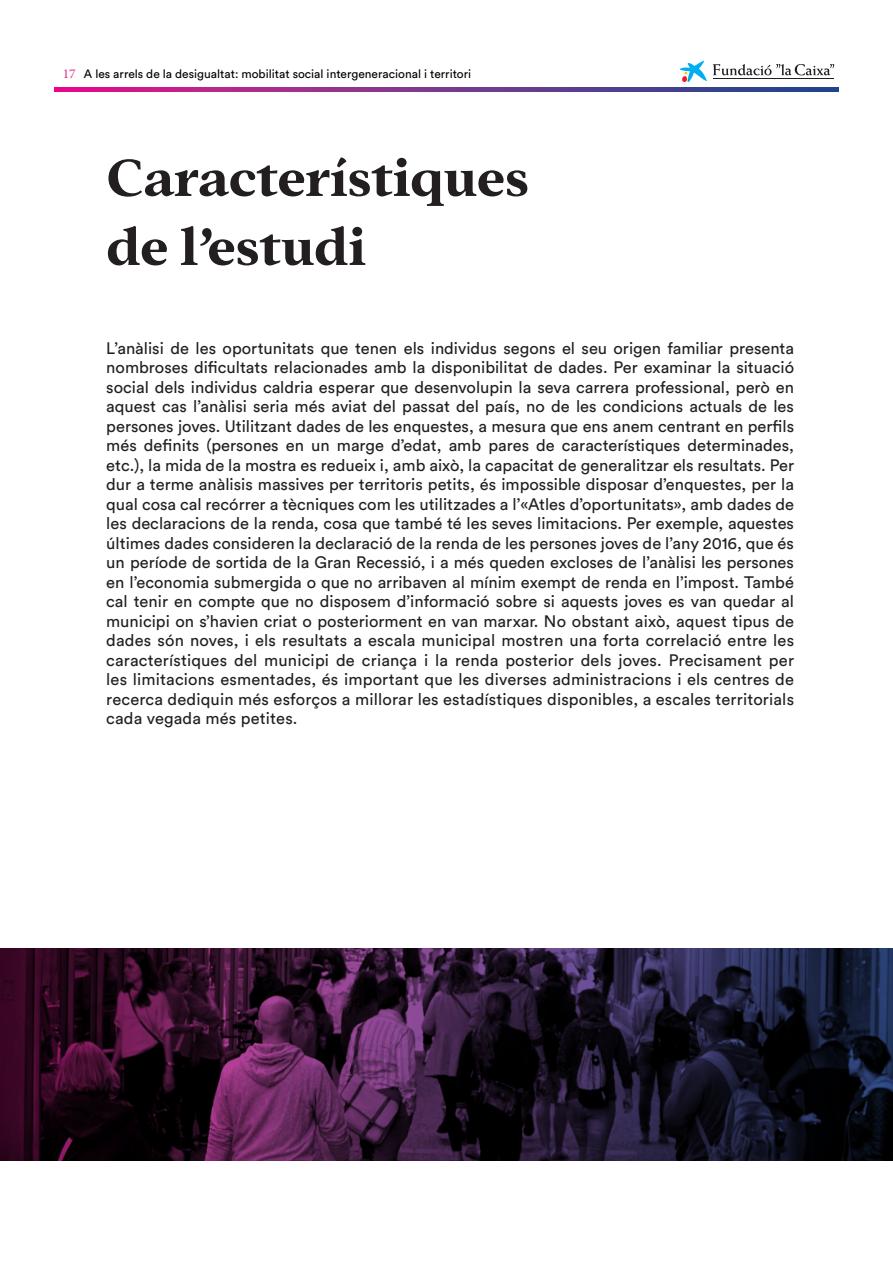
<style>
.page{position:relative;width:893px;height:1263px;background:#fff}
.page>*{position:absolute;margin:0;border:0;box-sizing:border-box;transform-origin:0 0}
.t1{font:700 57px/69px "Addington CF";letter-spacing:-.01em;color:#231f20}
.t2{font:16.5px/19.5px "Circular Std";letter-spacing:.01em;color:#231f20;text-align:justify}
.t3{font:12px "Circular Std";color:#000001}
.s1{font-family:"Minion Pro";font-size:13.5px;color:#e82a89}
</style>
<div class="page">
<svg style="left:54px;top:87px;width:785px;height:5px;background:#7c338c"></svg>
<svg style="left:680px;top:61px;width:27px;height:21px"></svg>
<hr style="left:713px;top:78px;width:121px;height:1px;background:#231f20">
<hr style="left:713px;top:79px;width:121px;height:1px;background:#231f20">
<svg style="left:713px;top:64px;width:121px;height:11px"></svg>
<svg style="left:0;top:948px;width:893px;height:213px;background:#27132a"></svg>
<p class="t3" style="left:63px;top:66px;width:410px"><span class="s1">17</span> A les arrels de la desigualtat: mobilitat social intergeneracional i territori</p>
<p class="t1" style="left:106px;top:146px;width:424px">Característiques de l’estudi</p>
<p class="t2" style="left:106px;top:338px;width:689px">L’anàlisi de les oportunitats que tenen els individus segons el seu origen familiar presenta nombroses dificultats relacionades amb la disponibilitat de dades. Per examinar la situació social dels individus caldria esperar que desenvolupin la seva carrera professional, però en aquest cas l’anàlisi seria més aviat del passat del país, no de les condicions actuals de les persones joves. Utilitzant dades de les enquestes, a mesura que ens anem centrant en perfils més definits (persones en un marge d’edat, amb pares de característiques determinades, etc.), la mida de la mostra es redueix i, amb això, la capacitat de generalitzar els resultats. Per dur a terme anàlisis massives per territoris petits, és impossible disposar d’enquestes, per la qual cosa cal recórrer a tècniques com les utilitzades a l’«Atles d’oportunitats», amb dades de les declaracions de la renda, cosa que també té les seves limitacions. Per exemple, aquestes últimes dades consideren la declaració de la renda de les persones joves de l’any 2016, que és un període de sortida de la Gran Recessió, i a més queden excloses de l’anàlisi les persones en l’economia submergida o que no arribaven al mínim exempt de renda en l’impost. També cal tenir en compte que no disposem d’informació sobre si aquests joves es van quedar al municipi on s’havien criat o posteriorment en van marxar. No obstant això, aquest tipus de dades són noves, i els resultats a escala municipal mostren una forta correlació entre les característiques del municipi de criança i la renda posterior dels joves. Precisament per les limitacions esmentades, és important que les diverses administracions i els centres de recerca dediquin més esforços a millorar les estadístiques disponibles, a escales territorials cada vegada més petites.</p>
</div>
